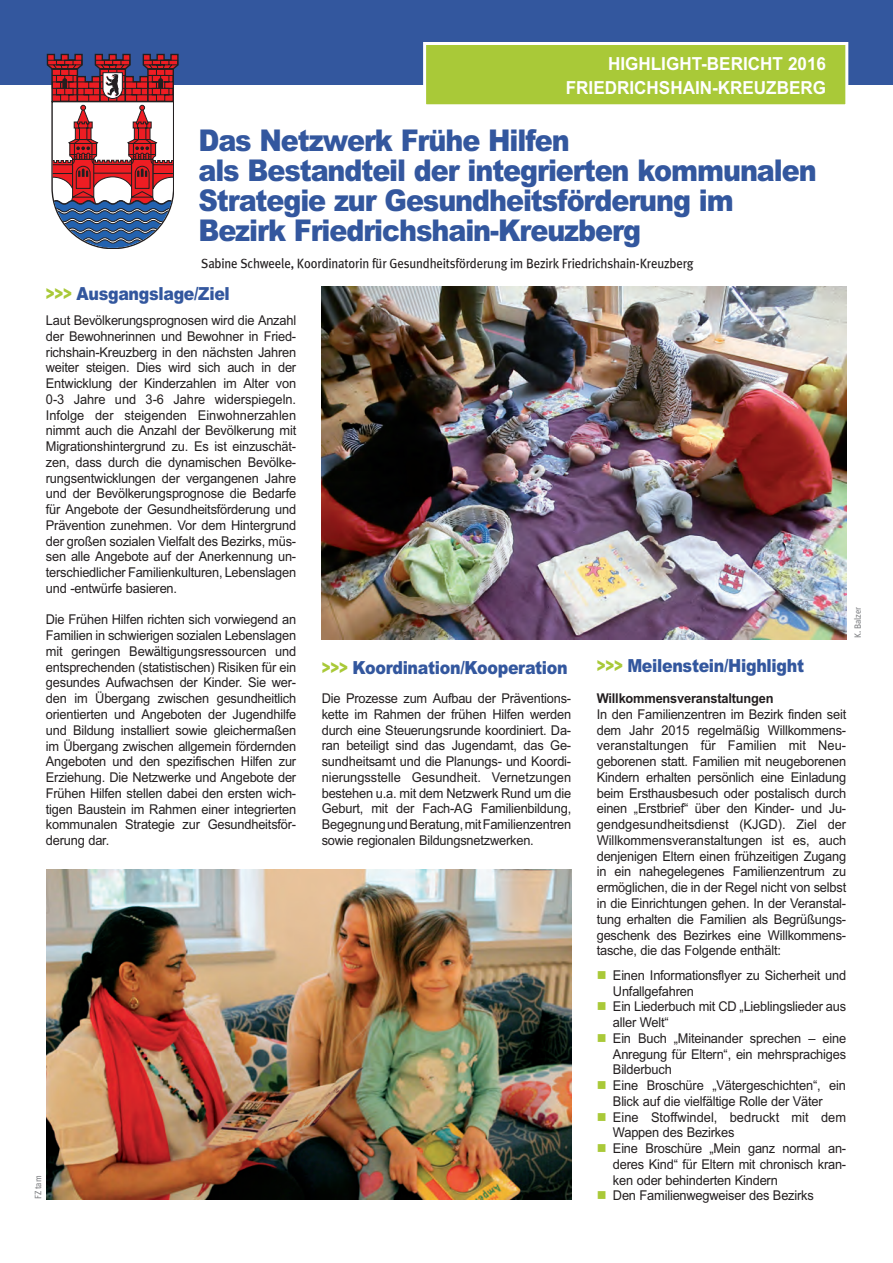
<style>
.page{position:relative;width:893px;height:1263px;background:#fff}
.page>*{position:absolute;margin:0;border:0;box-sizing:border-box;transform-origin:0 0}
.t1{font:900 30px/30px "Arial";letter-spacing:-.04em;color:#33579e;scale:.9 1}
.t2{font:900 18px "Arial";letter-spacing:-.02em;color:#33579e;scale:.88 1}
.t3{font:700 18px/24px "Arial";color:#fff;text-align:right;scale:.95 1}
.t4{font:13.5px/15.8px "Arial";letter-spacing:-.015em;color:#231f20;text-align:justify;scale:.95 1}
.t5{font:13.5px "Meta Plus";letter-spacing:-.015em;color:#231f20;scale:.95 1}
.t6{font:13.5px/15.8px "Arial";letter-spacing:.005em;color:#231f20;scale:.95 1}
.t7{font:700 13.5px "Arial";letter-spacing:-.015em;color:#231f20;scale:.95 1}
.t8{font:9px "Meta Plus";letter-spacing:-.015em;color:#808285;scale:.95 1}
.s1{color:#a9c938}
</style>
<div class="page">
<div style="left:0;top:0;width:893px;height:85px;background:#33579e"></div>
<div style="left:425px;top:43px;width:422px;height:63px;background:#a9c938"></div>
<div style="left:423px;top:42px;width:425px;height:65px;border:3px solid #fff"></div>
<img style="left:47px;top:870px;width:524px;height:329px">
<img style="left:322px;top:286px;width:524px;height:353px">
<svg style="left:46px;top:53px;width:133px;height:196px"></svg>
<h2 class="t3" style="left:566px;top:52px;width:275px">HIGHLIGHT-BERICHT 2016<br>FRIEDRICHSHAIN-KREUZBERG</h2>
<h1 class="t1" style="left:198px;top:126px;width:688px">Das Netzwerk Frühe Hilfen<br>als Bestandteil der integrierten kommunalen Strategie zur Gesundheitsförderung im Bezirk Friedrichshain-Kreuzberg</h1>
<h2 class="t2" style="left:46px;top:283px;width:211px"><span class="s1">&gt;&gt;&gt;</span> Ausgangslage/Ziel</h2>
<p class="t4" style="left:46px;top:312px;width:265px">Laut Bevölkerungsprognosen wird die Anzahl der Bewohnerinnen und Bewohner in Fried&shy;richshain-Kreuzberg in den nächsten Jahren weiter steigen. Dies wird sich auch in der Entwicklung der Kinderzahlen im Alter von 0-3 Jahre und 3-6 Jahre widerspiegeln.<br>Infolge der steigenden Einwohnerzahlen nimmt auch die Anzahl der Bevölkerung mit Migrationshintergrund zu. Es ist einzuschät&shy;zen, dass durch die dynamischen Bevölke&shy;rungsentwicklungen der vergangenen Jahre und der Bevölkerungsprognose die Bedarfe für Angebote der Gesundheitsförderung und Prävention zunehmen. Vor dem Hintergrund der großen sozialen Vielfalt des Bezirks, müs&shy;sen alle Angebote auf der Anerkennung un&shy;terschiedlicher Familienkulturen, Lebenslagen und -entwürfe basieren.</p>
<p class="t4" style="left:46px;top:612px;width:265px">Die Frühen Hilfen richten sich vorwiegend an Familien in schwierigen sozialen Lebenslagen mit geringen Bewältigungsressourcen und entsprechenden (statistischen) Risiken für ein gesundes Aufwachsen der Kinder. Sie wer&shy;den im Übergang zwischen gesundheitlich orientierten und Angeboten der Jugendhilfe und Bildung installiert sowie gleichermaßen im Übergang zwischen allgemein fördernden Angeboten und den spezifischen Hilfen zur Erziehung. Die Netzwerke und Angebote der Frühen Hilfen stellen dabei den ersten wich&shy;tigen Baustein im Rahmen einer integrierten kommunalen Strategie zur Gesundheitsför&shy;derung dar.</p>
<p class="t5" style="left:201px;top:255px;width:520px">Sabine Schweele, Koordinatorin für Gesundheitsförderung im Bezirk Friedrichshain-Kreuzberg</p>
<p class="t8" style="left:852px;top:638px;width:34px;rotate:-90deg">K. Balzer</p>
<h2 class="t2" style="left:597px;top:655px;width:237px"><span class="s1">&gt;&gt;&gt;</span> Meilenstein/Highlight</h2>
<p class="t7" style="left:597px;top:691px;width:188px">Willkommensveranstaltungen</p>
<p class="t4" style="left:597px;top:706px;width:264px">In den Familienzentren im Bezirk finden seit dem Jahr 2015 regelmäßig Willkommens&shy;veranstaltungen für Familien mit Neu&shy;geborenen statt. Familien mit neugeborenen Kindern erhalten persönlich eine Einladung beim Ersthausbesuch oder postalisch durch einen „Erstbrief“ über den Kinder- und Ju&shy;gendgesundheitsdienst (KJGD). Ziel der Willkommensveranstaltungen ist es, auch denjenigen Eltern einen frühzeitigen Zugang in ein nahegelegenes Familienzentrum zu ermöglichen, die in der Regel nicht von selbst in die Einrichtungen gehen. In der Veranstal&shy;tung erhalten die Familien als Begrüßungs&shy;geschenk des Bezirkes eine Willkommens&shy;tasche, die das Folgende enthält:</p>
<p class="t4" style="left:613px;top:967px;width:247px;text-indent:-16px"><span class="s1">■</span> Einen Informationsflyer zu Sicherheit und<br>Unfallgefahren</p>
<p class="t4" style="left:613px;top:999px;width:247px;text-indent:-16px"><span class="s1">■</span> Ein Liederbuch mit CD „Lieblingslieder aus aller Welt“</p>
<p class="t4" style="left:613px;top:1030px;width:247px;text-indent:-16px"><span class="s1">■</span> Ein Buch „Miteinander sprechen – eine Anregung für Eltern“, ein mehrsprachiges Bilderbuch</p>
<p class="t4" style="left:597px;top:1077px;width:264px;text-align:center"><span class="s1">■</span> Eine Broschüre „Vätergeschichten“, ein<br>Blick auf die vielfältige Rolle der Väter</p>
<p class="t6" style="left:613px;top:1109px;width:247px;text-indent:-16px"><span class="s1">■</span> Eine Stoffwindel, bedruckt mit dem<br>Wappen des Bezirkes</p>
<p class="t4" style="left:613px;top:1140px;width:247px;text-indent:-16px"><span class="s1">■</span> Eine Broschüre „Mein ganz normal an&shy;deres Kind“ für Eltern mit chronisch kran&shy;ken oder behinderten Kindern</p>
<p class="t4" style="left:597px;top:1188px;width:230px"><span class="s1">■</span> Den Familienwegweiser des Bezirks</p>
<h2 class="t2" style="left:322px;top:657px;width:281px"><span class="s1">&gt;&gt;&gt;</span> Koordination/Kooperation</h2>
<p class="t4" style="left:322px;top:690px;width:264px">Die Prozesse zum Aufbau der Präventions&shy;kette im Rahmen der frühen Hilfen werden durch eine Steuerungsrunde koordiniert. Da&shy;ran beteiligt sind das Jugendamt, das Ge&shy;sundheitsamt und die Planungs- und Koordi&shy;nie rungsstelle Gesundheit. Vernet zungen bestehen u.a. mit dem Netzwerk Rund um die Geburt, mit der Fach-AG Familienbildung, Begegnung und Beratung, mit Familienzentren sowie regionalen Bildungsnetzwerken.</p>
<p class="t8" style="left:33px;top:1199px;width:26px;rotate:-90deg">FZ tam</p>
</div>
